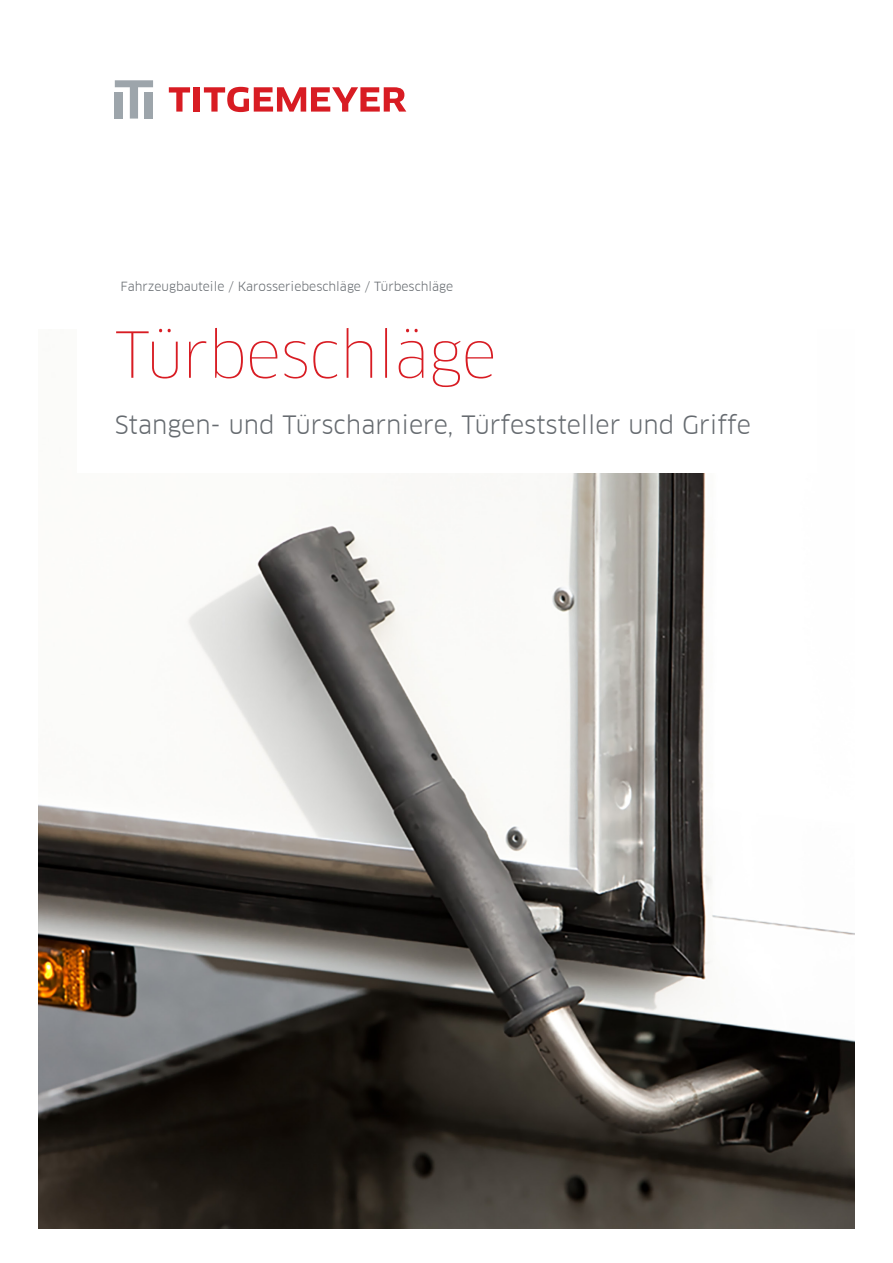
<style>
.page{position:relative;width:893px;height:1263px;background:#fff}
.page>*{position:absolute;margin:0;border:0;box-sizing:border-box;transform-origin:0 0}
.t1{font:100 61.8px "Clan Offc Pro";letter-spacing:-.015em;color:#d81c23}
.t2{font:24.75px "Clan Offc Pro";color:#666b70}
.t3{font:12.3px "Clan Offc Pro";color:#666b70}
</style>
<div class="page">
<img style="left:38px;top:473px;width:817px;height:755px">
<svg style="left:115px;top:80px;width:38px;height:39px"></svg>
<svg style="left:169px;top:87px;width:21px;height:25px"></svg>
<div style="left:194px;top:87px;width:6px;height:25px;background:#d81c23"></div>
<svg style="left:204px;top:87px;width:202px;height:25px"></svg>
<p class="t3" style="left:121px;top:279px;width:334px">Fahrzeugbauteile / Karosseriebeschläge / Türbeschläge</p>
<h1 class="t1" style="left:115px;top:319px;width:384px">Türbeschläge</h1>
<h2 class="t2" style="left:115px;top:410px;width:638px">Stangen- und Türscharniere, Türfeststeller und Griffe</h2>
</div>
